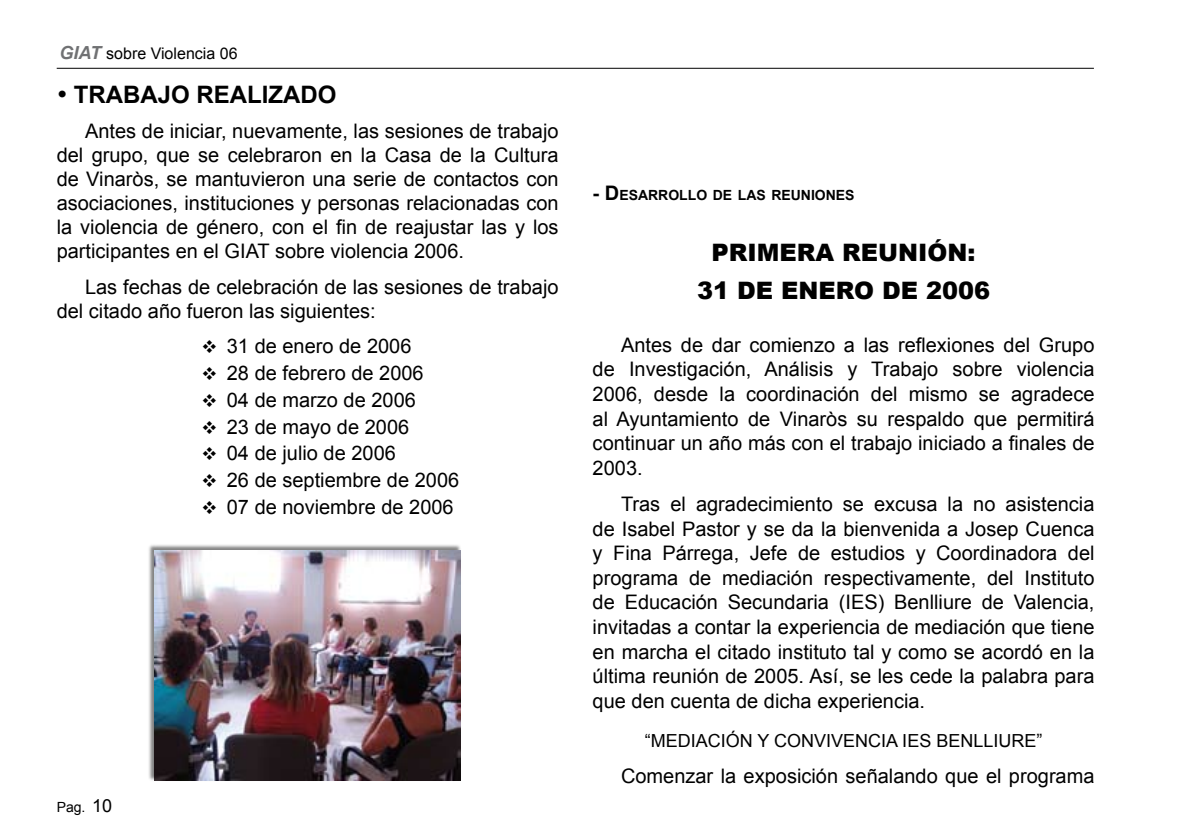
<style>
.page{position:relative;width:1191px;height:840px;background:#fff}
.page>*{position:absolute;margin:0;border:0;box-sizing:border-box;transform-origin:0 0}
.t1{font:900 24px/38px "Arial";color:#000;text-align:center}
.t2{font:700 24px "Arial";color:#000}
.t3{font:20px/24.6px "Arial";color:#000;text-align:justify}
.t4{font:18px "Arial";color:#000}
.t5{font:16px "Arial";color:#000}
.t6{font:700 14px "Arial";color:#000}
.t7{font:14px "Arial";color:#000}
.s1{font-weight:700;font-style:italic;font-size:18px;color:#707173}
.s2{font-size:18px}
.s3{font-size:20px}
</style>
<div class="page">
<hr style="left:57px;top:68px;width:1037px;height:1px;background:#000">
<div style="left:147px;top:543px;width:315px;height:238px;background:#000;opacity:.5"></div>
<img style="left:154px;top:550px;width:307px;height:230px">
<p class="t5" style="left:60px;top:45px;width:179px"><span class="s1">GIAT</span> sobre Violencia 06</p>
<p class="t2" style="left:57px;top:81px;width:281px">• TRABAJO REALIZADO</p>
<p class="t3" style="left:57px;top:119px;width:503px;line-height:24px;text-indent:28px">Antes de iniciar, nuevamente, las sesiones de trabajo del grupo, que se celebraron en la Casa de la Cultura de Vinaròs, se mantuvieron una serie de contactos con asociaciones, instituciones y personas relacionadas con la violencia de género, con el fin de reajustar las y los participantes en el GIAT sobre violencia 2006.</p>
<p class="t3" style="left:57px;top:274px;width:503px;line-height:24px;text-indent:28px">Las fechas de celebración de las sesiones de trabajo del citado año fueron las siguientes:</p>
<p class="t3" style="left:201px;top:333px;width:212px">❖ 31 de enero de 2006</p>
<p class="t3" style="left:201px;top:360px;width:224px">❖ 28 de febrero de 2006</p>
<p class="t3" style="left:201px;top:387px;width:216px">❖ 04 de marzo de 2006</p>
<p class="t3" style="left:201px;top:414px;width:209px">❖ 23 de mayo de 2006</p>
<p class="t3" style="left:201px;top:441px;width:196px">❖ 04 de julio de 2006</p>
<p class="t3" style="left:201px;top:467px;width:259px">❖ 26 de septiembre de 2006</p>
<p class="t3" style="left:201px;top:494px;width:254px">❖ 07 de noviembre de 2006</p>
<p class="t7" style="left:57px;top:798px;width:57px">Pag. <span class="s2">1 0</span></p>
<p class="t6" style="left:592px;top:187px;width:263px"><span class="s3">- D</span> ESARROLLO DE LAS REUNIONES</p>
<p class="t1" style="left:697px;top:233px;width:294px">PRIMERA REUNIÓN:<br>31 DE ENERO DE 2006</p>
<p class="t3" style="left:592px;top:332px;width:503px;text-indent:28px">Antes de dar comienzo a las reflexiones del Grupo de Investigación, Análisis y Trabajo sobre violencia 2006, desde la coordinación del mismo se agradece al Ayuntamiento de Vinaròs su respaldo que permitirá continuar un año más con el trabajo iniciado a finales de 2003.</p>
<p class="t3" style="left:592px;top:491px;width:503px;text-indent:28px">Tras el agradecimiento se excusa la no asistencia de Isabel Pastor y se da la bienvenida a Josep Cuenca y Fina Párrega, Jefe de estudios y Coordinadora del programa de mediación respectivamente, del Instituto de Educación Secundaria (IES) Benlliure de Valencia, invitadas a contar la experiencia de mediación que tiene en marcha el citado instituto tal y como se acordó en la última reunión de 2005. Así, se les cede la palabra para que den cuenta de dicha experiencia.</p>
<p class="t4" style="left:645px;top:730px;width:399px">“MEDIACIÓN Y CONVIVENCIA IES BENLLIURE”</p>
<p class="t3" style="left:621px;top:763px;width:475px">Comenzar la exposición señalando que el programa</p>
</div>
